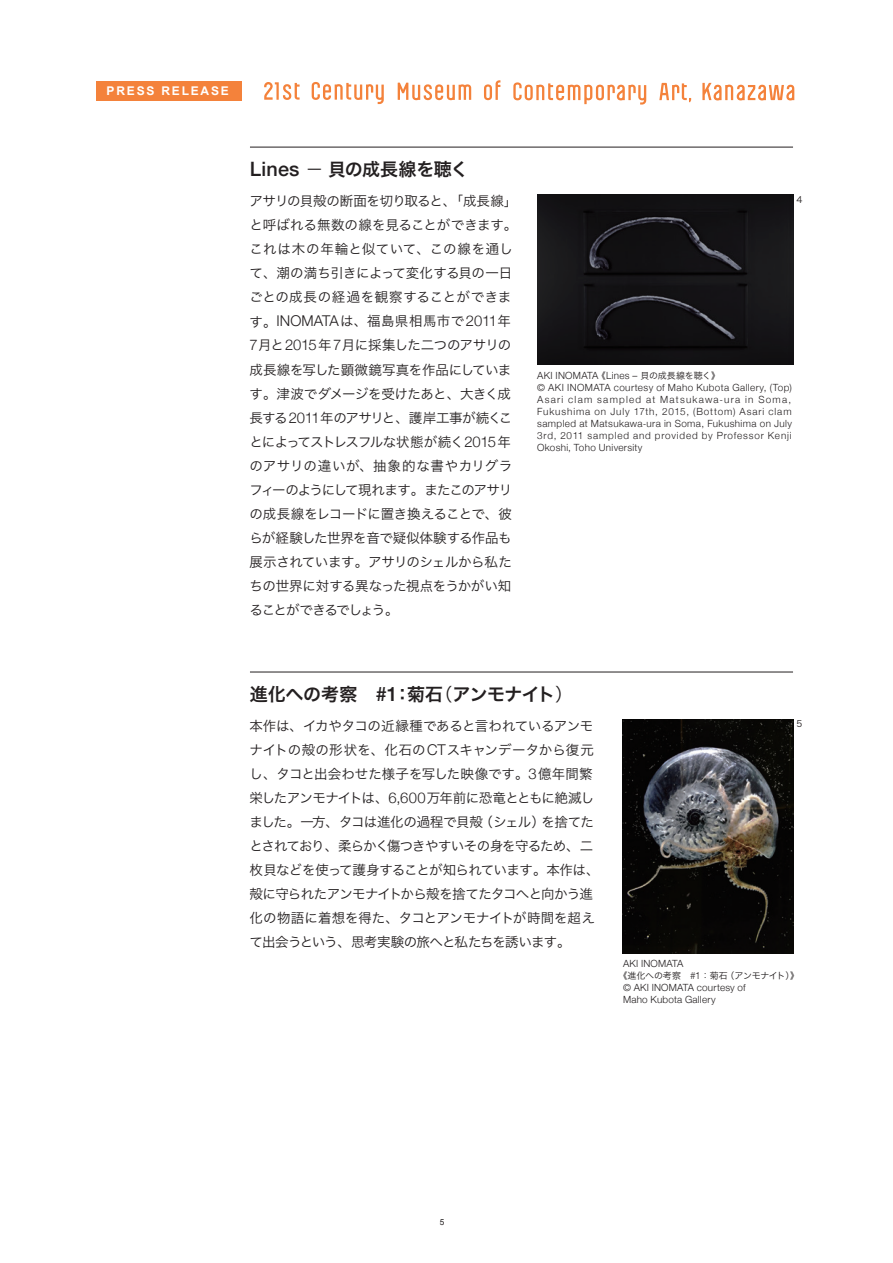
<style>
.page{position:relative;width:893px;height:1263px;background:#fff}
.page>*{position:absolute;margin:0;border:0;box-sizing:border-box;transform-origin:0 0}
.t1{font:18px "Hira Kaku Pro W6";letter-spacing:-.025em;color:#231f20}
.t2{font:13.5px/24px "Hira Kaku Pro W3";letter-spacing:-.035em;color:#231f20}
.t3{font:700 12px "Arial";letter-spacing:.15em;color:#fff}
.t4{font:300 9.9px/12px "Helvetica Neue";letter-spacing:.04em;color:#231f20}
.t5{font:300 9.9px/12px "Helvetica Neue";letter-spacing:.02em;color:#231f20}
.t6{font:9px "Hira Kaku Pro W3";letter-spacing:-.025em;color:#231f20}
.t7{font:8.25px "Arial";color:#231f20}
.s1{font-family:"Helvetica Neue";font-weight:500;font-size:19.8px}
.s2{font-family:"Koz Go Pr 6 N"}
.s3{font-family:"Helvetica Neue";font-weight:300;font-size:14.85px}
.s4{font-family:"Hira Kaku Pro W3";font-weight:400;font-size:9px}
.s5{font-family:"Helvetica";font-size:9px}
.s6{font-family:"Hira Kaku Pro W3"}
.s7{font-family:"Helvetica Neue";font-weight:300;font-size:9.9px}
</style>
<div class="page">
<svg style="left:312px;top:82px;width:72px;height:22px"></svg>
<svg style="left:264px;top:82px;width:36px;height:18px"></svg>
<svg style="left:484px;top:80px;width:16px;height:20px"></svg>
<svg style="left:398px;top:83px;width:73px;height:17px"></svg>
<svg style="left:659px;top:83px;width:32px;height:19px"></svg>
<svg style="left:513px;top:82px;width:133px;height:23px"></svg>
<svg style="left:702px;top:83px;width:92px;height:17px"></svg>
<div style="left:96px;top:81px;width:146px;height:19px;background:#f4823b"></div>
<hr style="left:250px;top:147px;width:543px;height:1px;background:#231f20">
<hr style="left:250px;top:672px;width:543px;height:1px;background:#231f20">
<img style="left:623px;top:719px;width:170px;height:234px">
<img style="left:538px;top:195px;width:255px;height:170px">
<p class="t3" style="left:107px;top:83px;width:124px">PRESS RELEASE</p>
<h1 class="t1" style="left:250px;top:153px;width:220px"><span class="s1">Lines</span> <span class="s2">－</span> 貝の成長線を聴く</h1>
<p class="t2" style="left:250px;top:188px;width:269px">アサリの貝殻の断面を切り取ると、「成長線」と呼ばれる無数の線を見ることができます。これは木の年輪と似ていて、この線を通して、潮の満ち引きによって変化する貝の一日ごとの成長の経過を観察することができます。<span class="s3">INOMATA</span>は、福島県相馬市で<span class="s3">2011</span>年<br><span class="s3">7</span>月と<span class="s3">2015</span>年<span class="s3">7</span>月に採集した二つのアサリの成長線を写した顕微鏡写真を作品にしています。津波でダメージを受けたあと、大きく成長する<span class="s3">2011</span>年のアサリと、護岸工事が続くことによってストレスフルな状態が続く<span class="s3">2015</span> 年のアサリの違いが、抽象的な書やカリグラフィーのようにして現れます。またこのアサリの成長線をレコードに置き換えることで、彼らが経験した世界を音で疑似体験する作品も展示されています。アサリのシェルから私たちの世界に対する異なった視点をうかがい知ることができるでしょう。</p>
<p class="t6" style="left:796px;top:191px;width:7px">4</p>
<p class="t4" style="left:537px;top:369px;width:256px">AKI INOMATA <span class="s4">《</span>Lines – <span class="s4">貝の成長線を聴く》<br></span>© AKI INOMATA courtesy of Maho Kubota Gallery, (Top)<br>Asari clam sampled at Matsukawa<span class="s5">-</span>ura in Soma, Fukushima on July 17th, 2015, (Bottom) Asari clam sampled at Matsukawa<span class="s5">-</span>ura in Soma, Fukushima on July 3rd, 2011 sampled and provided by Professor Kenji Okoshi, Toho University</p>
<h1 class="t1" style="left:250px;top:678px;width:325px">進化への考察　<span class="s1">#1</span>：菊石<span class="s6">（</span>アンモナイト<span class="s6">）</span></h1>
<p class="t2" style="left:250px;top:713px;width:351px">本作は、イカやタコの近縁種であると言われているアンモナイトの殻の形状を、化石の<span class="s3">CT</span>スキャンデータから復元し、タコと出会わせた様子を写した映像です。<span class="s3">3</span>億年間繁栄したアンモナイトは、<span class="s3">6,600</span>万年前に恐竜とともに絶滅しました。一方、タコは進化の過程で貝殻（シェル）を捨てたとされており、柔らかく傷つきやすいその身を守るため、二枚貝などを使って護身することが知られています。本作は、殻に守られたアンモナイトから殻を捨てたタコへと向かう進化の物語に着想を得た、タコとアンモナイトが時間を超えて出会うという、思考実験の旅へと私たちを誘います。</p>
<p class="t6" style="left:796px;top:716px;width:7px">5</p>
<p class="t5" style="left:623px;top:957px;width:62px">AKI INOMATA</p>
<p class="t6" style="left:618px;top:968px;width:182px">《進化への考察　<span class="s7">#1</span>：菊石（アンモナイト）》</p>
<p class="t5" style="left:623px;top:981px;width:124px">© AKI INOMATA courtesy of<br>Maho Kubota Gallery</p>
<p class="t7" style="left:440px;top:1217px;width:6px">5</p>
</div>
